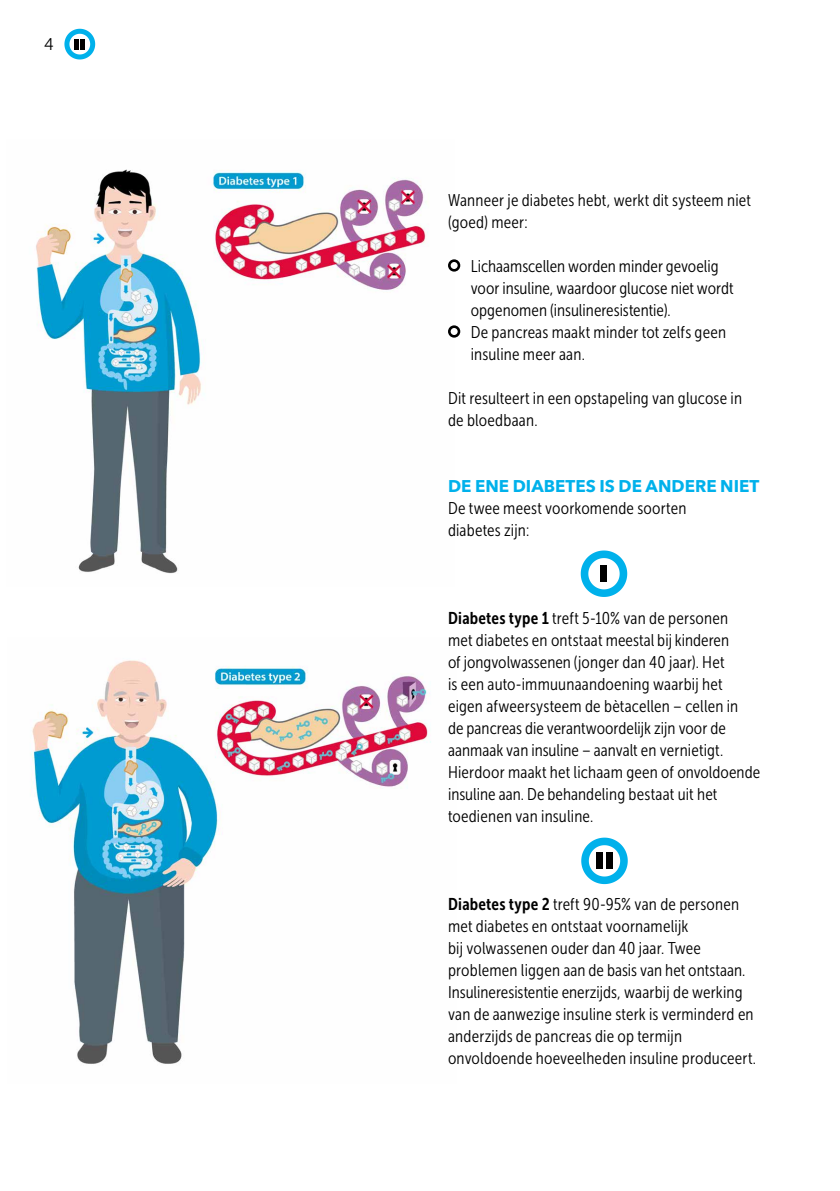
<style>
.page{position:relative;width:840px;height:1191px;background:#fff}
.page>*{position:absolute;margin:0;border:0;box-sizing:border-box;transform-origin:0 0}
.t1{font:17px/22px "Museo Sans Cond 300";letter-spacing:.01em;color:#000}
.t2{font:700 17px "Avenir Next";color:#00b1eb}
.t3{font:17px "Museo Sans 300";color:#000;scale:.95 1}
.s1{font-family:"Museo Sans Cond 700"}
</style>
<div class="page">
<svg style="left:64px;top:28px;width:32px;height:32px"></svg>
<div style="left:74px;top:39px;width:5px;height:10px;background:#000"></div>
<hr style="left:81px;top:39px;width:4px;height:10px;background:#000">
<img style="left:36px;top:169px;width:416px;height:405px">
<img style="left:30px;top:660px;width:401px;height:404px">
<div style="left:448px;top:259px;width:12px;height:13px;border:3px solid #000;border-radius:50%"></div>
<div style="left:448px;top:325px;width:12px;height:13px;border:3px solid #000;border-radius:50%"></div>
<svg style="left:580px;top:550px;width:48px;height:47px"></svg>
<div style="left:600px;top:565px;width:7px;height:17px;background:#000"></div>
<svg style="left:581px;top:837px;width:47px;height:48px"></svg>
<div style="left:596px;top:852px;width:6px;height:17px;background:#000"></div>
<div style="left:605px;top:852px;width:7px;height:17px;background:#000"></div>
<p class="t3" style="left:44px;top:35px;width:12px">4</p>
<p class="t1" style="left:448px;top:189px;width:304px">Wanneer je diabetes hebt, werkt dit systeem niet (goed) meer:</p>
<p class="t1" style="left:470px;top:255px;width:264px">Lichaamscellen worden minder gevoelig voor insuline, waardoor glucose niet wordt opgenomen (insulineresistentie).<br>De pancreas maakt minder tot zelfs geen insuline meer aan.</p>
<p class="t1" style="left:448px;top:387px;width:295px">Dit resulteert in een opstapeling van glucose in de bloedbaan.</p>
<p class="t2" style="left:448px;top:471px;width:312px">DE ENE DIABETES IS DE ANDERE NIET</p>
<p class="t1" style="left:448px;top:497px;width:240px">De twee meest voorkomende soorten diabetes zijn:</p>
<p class="t1" style="left:448px;top:607px;width:313px"><span class="s1">Diabetes type 1</span> treft 5-10% van de personen<br>met diabetes en ontstaat meestal bij kinderen<br>of jongvolwassenen (jonger dan 40 jaar). Het<br>is een auto-immuunaandoening waarbij het eigen afweersysteem de bètacellen – cellen in<br>de pancreas die verantwoordelijk zijn voor de aanmaak van insuline – aanvalt en vernietigt.<br>Hierdoor maakt het lichaam geen of onvoldoende insuline aan. De behandeling bestaat uit het toedienen van insuline.</p>
<p class="t1" style="left:448px;top:893px;width:309px"><span class="s1">Diabetes type 2</span> treft 90-95% van de personen met diabetes en ontstaat voornamelijk<br>bij volwassenen ouder dan 40 jaar. Twee problemen liggen aan de basis van het ontstaan.<br>Insulineresistentie enerzijds, waarbij de werking van de aanwezige insuline sterk is verminderd en anderzijds de pancreas die op termijn onvoldoende hoeveelheden insuline produceert.</p>
</div>
